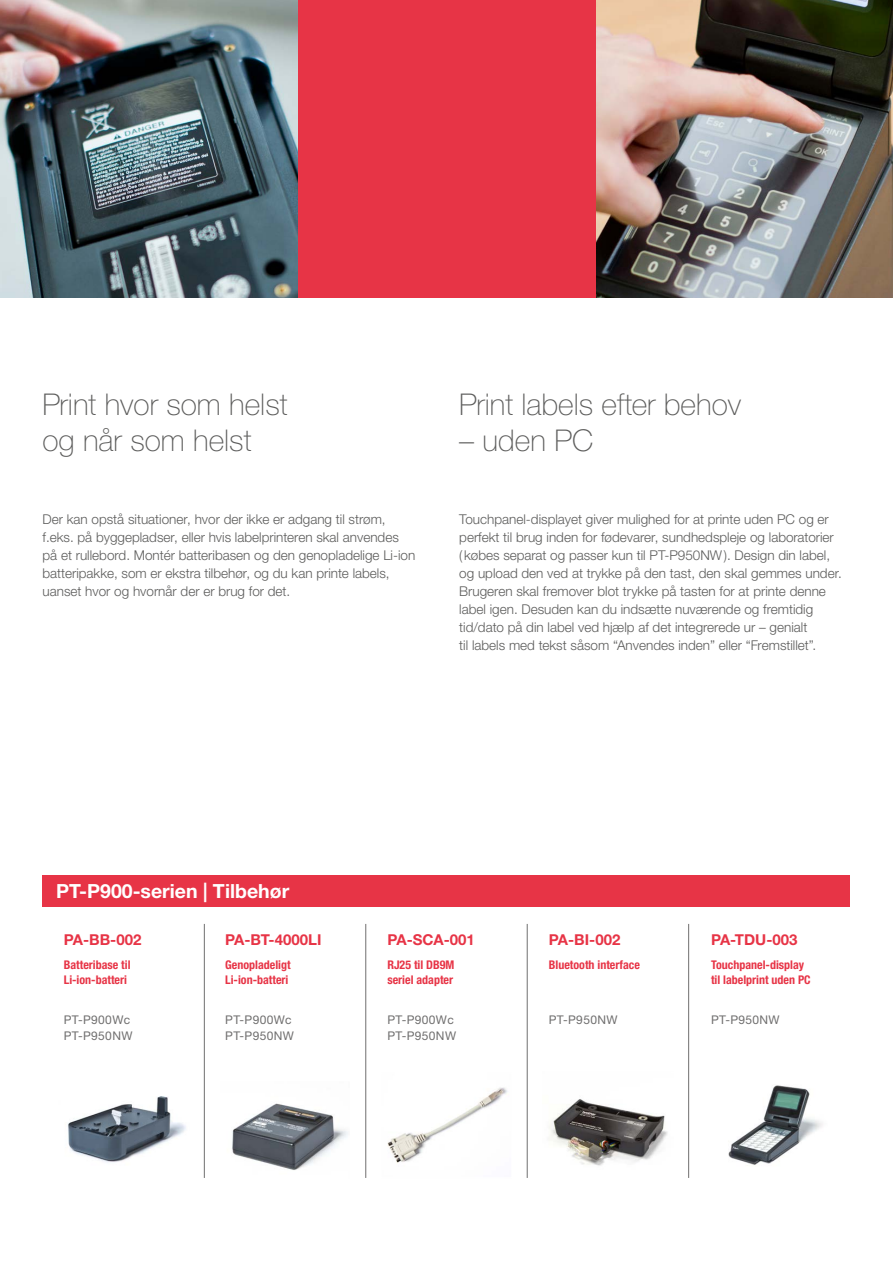
<style>
.page{position:relative;width:893px;height:1263px;background:#fff}
.page>*{position:absolute;margin:0;border:0;box-sizing:border-box;transform-origin:0 0}
.t1{font:100 30px/36px "Helvetica Neue LTW1 G";color:#5c5c5b}
.t2{font:700 19.5px "Helvetica Neue LTW1 G";color:#fff}
.t3{font:700 15px "Helvetica Neue LTW1 G";color:#e73446}
.t4{font:300 13.5px/18px "Helvetica Neue LTW1 G";color:#5c5c5b}
.t5{font:700 condensed 12px/15px "Helvetica Neue LTW1 G";color:#e73446}
.t6{font:12px/16.2px "Helvetica Neue LTW1 G";letter-spacing:.03em;color:#706f6f}
</style>
<div class="page">
<img style="left:0;top:0;width:298px;height:298px">
<img style="left:68px;top:1096px;width:118px;height:67px">
<hr style="left:204px;top:924px;width:1px;height:254px;background:#706f6f">
<hr style="left:365px;top:924px;width:1px;height:254px;background:#706f6f">
<hr style="left:527px;top:924px;width:1px;height:254px;background:#706f6f">
<hr style="left:688px;top:924px;width:1px;height:254px;background:#706f6f">
<div style="left:43px;top:875px;width:807px;height:32px;background:#e73446"></div>
<img style="left:232px;top:1103px;width:116px;height:67px">
<img style="left:387px;top:1087px;width:121px;height:76px">
<img style="left:549px;top:1099px;width:119px;height:67px">
<img style="left:728px;top:1085px;width:95px;height:80px">
<img style="left:595px;top:0;width:298px;height:298px">
<div style="left:298px;top:0;width:297px;height:298px;background:#e73446"></div>
<h1 class="t1" style="left:43px;top:386px;width:247px">Print hvor som helst og når som helst</h1>
<h1 class="t1" style="left:459px;top:386px;width:283px">Print labels efter behov</h1>
<h1 class="t1" style="left:459px;top:422px;width:135px">– uden PC</h1>
<p class="t4" style="left:43px;top:510px;width:374px">Der kan opstå situationer, hvor der ikke er adgang til strøm, f.eks. på byggepladser, eller hvis labelprinteren skal anvendes på et rullebord. Montér batteribasen og den genopladelige Li-ion batteripakke, som er ekstra tilbehør, og du kan printe labels, uanset hvor og hvornår der er brug for det.</p>
<p class="t4" style="left:459px;top:510px;width:384px">Touchpanel-displayet giver mulighed for at printe uden PC og er perfekt til brug inden for fødevarer, sundhedspleje og laboratorier (købes separat og passer kun til PT-P950NW). Design din label, og upload den ved at trykke på den tast, den skal gemmes under.<br>Brugeren skal fremover blot trykke på tasten for at printe denne label igen. Desuden kan du indsætte nuværende og fremtidig tid/dato på din label ved hjælp af det integrerede ur – genialt<br>til labels med tekst såsom “Anvendes inden” eller “Fremstillet”.</p>
<h2 class="t2" style="left:56px;top:879px;width:235px">PT-P900-serien | Tilbehør</h2>
<p class="t3" style="left:64px;top:930px;width:79px">PA-BB-002</p>
<p class="t5" style="left:64px;top:957px;width:68px">Batteribase til<br>Li-ion-batteri</p>
<p class="t6" style="left:225px;top:1011px;width:70px">PT-P900Wc<br>PT-P950NW</p>
<p class="t6" style="left:387px;top:1011px;width:70px">PT-P900Wc<br>PT-P950NW</p>
<p class="t3" style="left:225px;top:930px;width:98px">PA-BT-4000LI</p>
<p class="t3" style="left:387px;top:930px;width:89px">PA-SCA-001</p>
<p class="t5" style="left:225px;top:957px;width:67px">Genopladeligt<br>Li-ion-batteri</p>
<p class="t5" style="left:387px;top:957px;width:69px">RJ25 til DB9M seriel adapter</p>
<p class="t6" style="left:64px;top:1011px;width:70px">PT-P900Wc<br>PT-P950NW</p>
<p class="t3" style="left:549px;top:930px;width:73px">PA-BI-002</p>
<p class="t3" style="left:711px;top:930px;width:88px">PA-TDU-003</p>
<p class="t5" style="left:549px;top:957px;width:93px">Bluetooth interface</p>
<p class="t5" style="left:711px;top:957px;width:101px">Touchpanel-display til labelprint uden PC</p>
<p class="t6" style="left:549px;top:1011px;width:70px">PT-P950NW</p>
<p class="t6" style="left:711px;top:1011px;width:70px">PT-P950NW</p>
</div>
